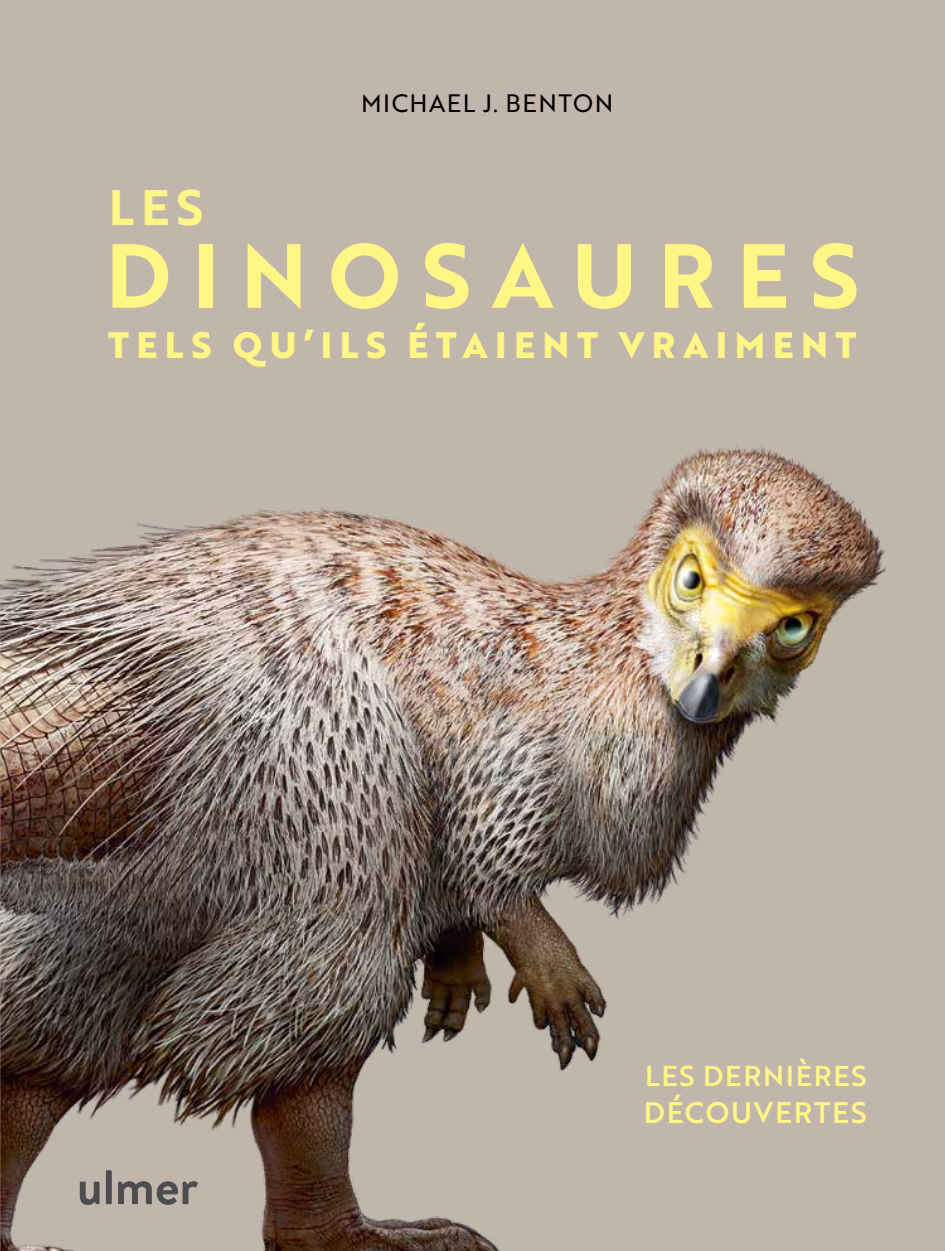
<style>
.page{position:relative;width:945px;height:1251px;background:#fff}
.page>*{position:absolute;margin:0;border:0;box-sizing:border-box;transform-origin:0 0}
.t1{font:88.2px "Brother 1816 Bold";letter-spacing:.24em;color:#fff685}
.t2{font:48.48px "Brother 1816 Bold";color:#fff685}
.t3{font:700 35.7px "Brother 1816 Extra";letter-spacing:.21em;color:#fff685}
.t4{font:28.88px "Brother 1816 Medium";letter-spacing:.06em;color:#fff685}
.t5{font:27.82px "Brother 1816 Medium";letter-spacing:.06em;color:#fff685}
.t6{font:24.5px "Brother 1816 Regular";letter-spacing:.06em;color:#000}
</style>
<div class="page">
<div style="left:0;top:0;width:945px;height:1250px;background:#c1b6ab"></div>
<img style="left:0;top:445px;width:886px;height:805px">
<img style="left:78px;top:1161px;width:119px;height:54px">
<h2 class="t2" style="left:109px;top:171px;width:96px">LES</h2>
<p class="t6" style="left:361px;top:85px;width:254px">MICHAEL J. BENTON</p>
<h1 class="t1" style="left:106px;top:209px;width:755px">DINOSAURES</h1>
<p class="t3" style="left:108px;top:318px;width:750px">TELS QU’ILS ÉTAIENT VRAIMENT</p>
<p class="t5" style="left:645px;top:1054px;width:223px">LES DERNIÈRES</p>
<p class="t4" style="left:644px;top:1090px;width:224px">DÉCOUVERTES</p>
</div>
